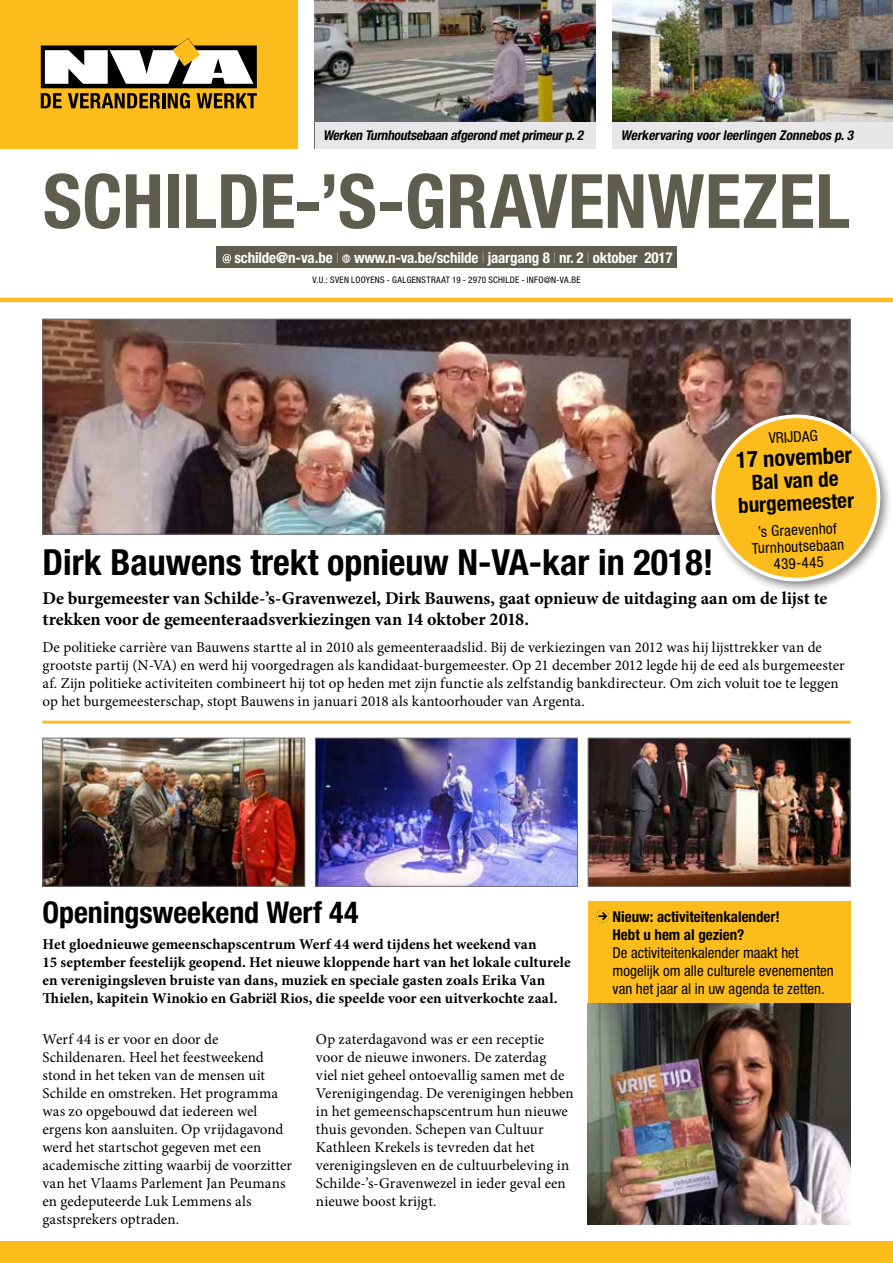
<style>
.page{position:relative;width:893px;height:1263px;background:#fff}
.page>*{position:absolute;margin:0;border:0;box-sizing:border-box;transform-origin:0 0}
.t1{font:700 condensed 75px "Helvetica Neue LT Std";color:#5e5d4e}
.t2{font:700 condensed 36px "Helvetica Neue LT Std";color:#000}
.t3{font:700 condensed 30px "Helvetica Neue LT Std";letter-spacing:-.005em;color:#000}
.t4{font:700 condensed 22.5px "Helvetica Neue LT Std";color:#000}
.t5{font:700 condensed 21px/22.5px "Helvetica Neue LT Std";color:#000;text-align:center}
.t6{font:700 18px/21px "Minion Pro";letter-spacing:-.005em;color:#000}
.t7{font:15px/18px "Minion Pro";color:#000}
.t8{font:700 15px/18px "Minion Pro";color:#000}
.t9{font:condensed 15px/16.5px "Helvetica Neue LT Std";color:#000;text-align:center}
.t10{font:700 condensed 15px "Helvetica Neue LT Std";letter-spacing:-.01em;color:#fff}
.t11{font:700 condensed 15px/18px "Helvetica Neue LT Std";color:#000}
.t12{font:italic 700 condensed 13.5px "Helvetica Neue LT Std";color:#000}
.t13{font:condensed 9px "Helvetica Neue LT Std";letter-spacing:.035em;color:#000}
.s1{font-weight:200}
</style>
<div class="page">
<div style="left:0;top:0;width:298px;height:149px;background:#fcbd1c"></div>
<svg style="left:41px;top:38px;width:216px;height:71px"></svg>
<hr style="left:0;top:298px;width:893px;height:4px;background:#fcbd1c">
<div style="left:0;top:1242px;width:893px;height:21px;background:#fcbd1c"></div>
<div style="left:216px;top:247px;width:461px;height:21px;background:#5e5d4e"></div>
<svg style="left:223px;top:254px;width:8px;height:9px"></svg>
<svg style="left:342px;top:254px;width:8px;height:9px"></svg>
<hr style="left:43px;top:721px;width:807px;height:3px;background:#fcbd1c">
<img style="left:45px;top:321px;width:803px;height:211px">
<div style="left:43px;top:319px;width:807px;height:215px;border:1px solid #706f6f"></div>
<img style="left:45px;top:740px;width:258px;height:144px">
<div style="left:43px;top:738px;width:262px;height:148px;border:1px solid #706f6f"></div>
<img style="left:317px;top:740px;width:259px;height:144px">
<div style="left:315px;top:738px;width:263px;height:148px;border:1px solid #706f6f"></div>
<img style="left:590px;top:740px;width:258px;height:144px">
<div style="left:588px;top:738px;width:262px;height:148px;border:1px solid #706f6f"></div>
<div style="left:706px;top:409px;width:186px;height:185px;background:#000;opacity:.5"></div>
<svg style="left:708px;top:410px;width:176px;height:175px"></svg>
<div style="left:588px;top:901px;width:262px;height:102px;background:#fcbd1c"></div>
<svg style="left:596px;top:910px;width:13px;height:12px"></svg>
<img style="left:588px;top:1003px;width:262px;height:221px">
<img style="left:315px;top:0;width:280px;height:122px">
<img style="left:612px;top:0;width:281px;height:122px">
<div style="left:315px;top:122px;width:280px;height:27px;background:#e7e7e9"></div>
<div style="left:612px;top:122px;width:281px;height:27px;background:#e7e7e9"></div>
<p class="t12" style="left:323px;top:127px;width:264px">Werken Turnhoutsebaan afgerond metprimeurp.2</p>
<p class="t12" style="left:621px;top:127px;width:237px">Werkervaring voorleerlingen Zonnebos p.3</p>
<h1 class="t1" style="left:43px;top:156px;width:808px">SCHILDE-’S-GRAVENWEZEL</h1>
<p class="t10" style="left:234px;top:248px;width:440px">schilde@n-va.be <span class="s1">I</span> www.n-va.be/schilde <span class="s1">I</span> jaargang 8 <span class="s1">I</span> nr. 2 <span class="s1">I</span> oktober 2017</p>
<p class="t13" style="left:313px;top:274px;width:270px">V.U.: SVEN LOOYENS - GALGENSTRAAT 19 - 2970 SCHILDE - INFO@N-VA.BE</p>
<p class="t9" style="left:768px;top:429px;width:50px;rotate:-2deg">VRIJDAG</p>
<h3 class="t4" style="left:735px;top:447px;width:117px;rotate:-3deg">17 november</h3>
<h3 class="t5" style="left:736px;top:472px;width:117px;rotate:-3deg">Bal van de burgemeester</h3>
<p class="t9" style="left:750px;top:524px;width:94px;rotate:-3deg">’s Graevenhof<br>Turnhoutsebaan<br>439-445</p>
<h2 class="t2" style="left:43px;top:540px;width:672px">Dirk Bauwens trekt opnieuw N-VA-kar in 2018!</h2>
<p class="t6" style="left:43px;top:588px;width:786px">De burgemeester van Schilde-’s-Gravenwezel, Dirk Bauwens, gaat opnieuw de uitdaging aan om de lijst te trekken voor de gemeenteraadsverkiezingen van 14 oktober 2018.</p>
<p class="t7" style="left:43px;top:638px;width:804px">De politieke carrière van Bauwens startte al in 2010 als gemeenteraadslid. Bij de verkiezingen van 2012 was hij lijsttrekker van de grootste partij (N-VA) en werd hij voorgedragen als kandidaat-burgemeester. Op 21 december 2012 legde hij de eed als burgemeester af. Zijn politieke activiteiten combineert hij tot op heden met zijn functie als zelfstandig bankdirecteur. Om zich voluit toe te leggen op het burgemeesterschap, stopt Bauwens in januari 2018 als kantoorhouder van Argenta.</p>
<h3 class="t3" style="left:43px;top:894px;width:318px">Openingsweekend Werf 44</h3>
<p class="t8" style="left:43px;top:935px;width:530px">Het gloednieuwe gemeenschapscentrum Werf 44 werd tijdens het weekend van<br>15 september feestelijk geopend. Het nieuwe kloppende hart van het lokale culturele en verenigingsleven bruiste van dans, muziek en speciale gasten zoals Erika Van Thielen, kapitein Winokio en Gabriël Rios, die speelde voor een uitverkochte zaal.</p>
<p class="t7" style="left:43px;top:1030px;width:251px">Werf 44 is er voor en door de Schildenaren. Heel het feestweekend stond in het teken van de mensen uit Schilde en omstreken. Het programma was zo opgebouwd dat iedereen wel ergens kon aansluiten. Op vrijdagavond werd het startschot gegeven met een academische zitting waarbij de voorzitter van het Vlaams Parlement Jan Peumans en gedeputeerde Luk Lemmens als gastsprekers optraden.</p>
<p class="t7" style="left:316px;top:1030px;width:259px">Op zaterdagavond was er een receptie voor de nieuwe inwoners. De zaterdag<br>viel niet geheel ontoevallig samen met de Verenigingendag. De verenigingen hebben in het gemeenschapscentrum hun nieuwe thuis gevonden. Schepen van Cultuur Kathleen Krekels is tevreden dat het verenigingsleven en de cultuurbeleving in Schilde-’s-Gravenwezel in ieder geval een nieuwe boost krijgt.</p>
<p class="t11" style="left:613px;top:908px;width:169px">Nieuw: activiteitenkalender!<br>Hebt u hem al gezien?</p>
<p class="t9" style="left:613px;top:944px;width:223px;line-height:18px;text-align:left">De activiteitenkalender maakt het mogelijk om alle culturele evenementen van het jaar al in uw agenda te zetten.</p>
</div>
